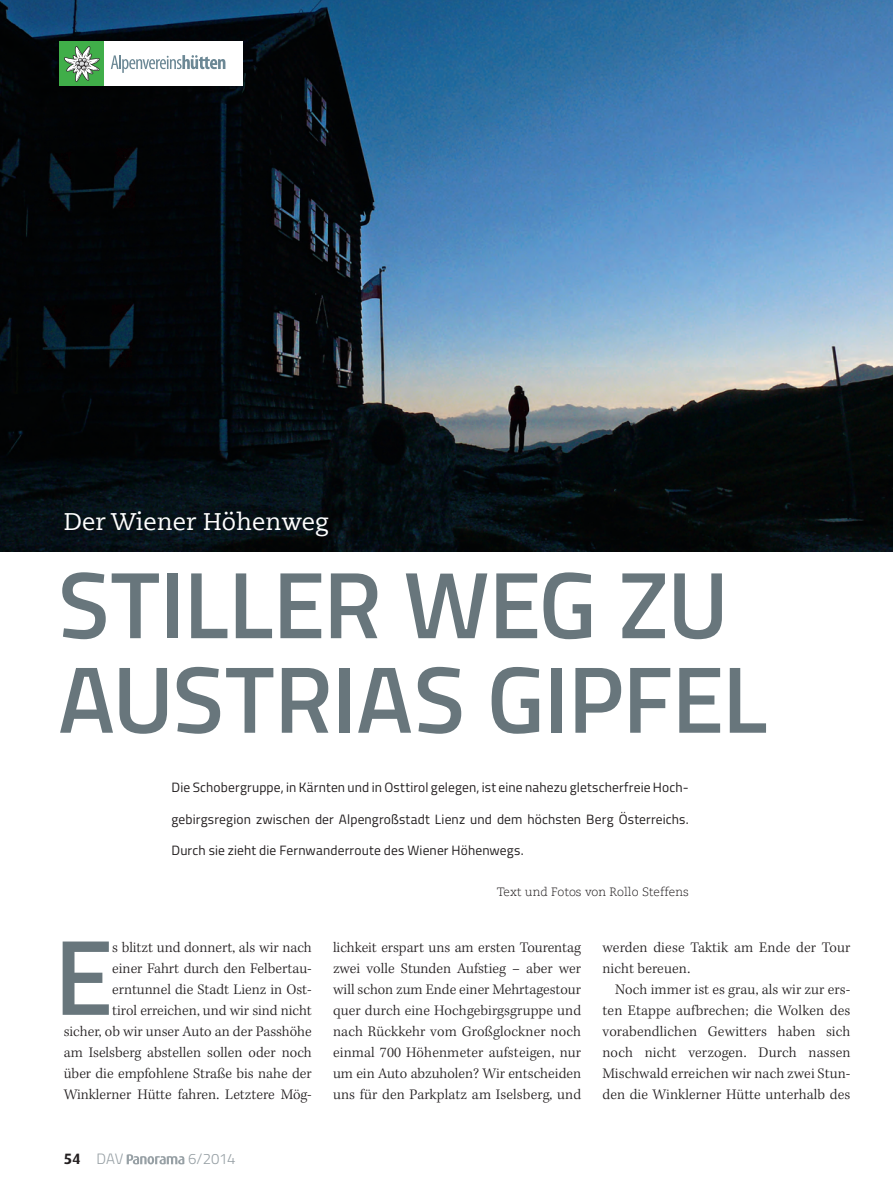
<style>
.page{position:relative;width:893px;height:1191px;background:#fff}
.page>*{position:absolute;margin:0;border:0;box-sizing:border-box;transform-origin:0 0}
.t1{font:600 106.95px "Titillium";color:#68767c}
.t2{font:600 94.5px/94.5px "Titillium";letter-spacing:-.01em;color:#68767c}
.t3{font:24px "Caecilia LT Std";color:#fff}
.t4{font:300 15px/21px "Kepler Std";color:#231f20;text-align:justify}
.t5{font:300 15px "Titillium";letter-spacing:-.02em;color:#97a0a5}
.t6{font:13.5px "Titillium";letter-spacing:.01em;color:#231f20}
.t7{font:300 12px "Caecilia LT Std";color:#231f20}
.s1{font-family:"Dax";font-weight:700;color:#231f20}
</style>
<div class="page">
<img style="left:0;top:0;width:893px;height:552px">
<div style="left:60px;top:42px;width:182px;height:44px;background:#fff"></div>
<div style="left:60px;top:42px;width:44px;height:44px;background:#40ae49"></div>
<svg style="left:64px;top:46px;width:36px;height:36px"></svg>
<svg style="left:111px;top:55px;width:114px;height:18px"></svg>
<svg style="left:127px;top:1154px;width:57px;height:10px"></svg>
<h3 class="t3" style="left:64px;top:508px;width:266px">Der Wiener Höhenweg</h3>
<h2 class="t2" style="left:58px;top:553px;width:710px">STILLER WEG ZU<br>AUSTRIAS GIPFEL</h2>
<p class="t6" style="left:171px;top:778px;width:519px">Die Schobergruppe, in Kärnten und in Osttirol gelegen, ist eine nahezu gletscherfreie Hoch-</p>
<p class="t6" style="left:171px;top:809px;width:519px">gebirgsregion zwischen der Alpengroßstadt Lienz und dem höchsten Berg Österreichs.</p>
<p class="t6" style="left:171px;top:841px;width:354px">Durch sie zieht die Fernwanderroute des Wiener Höhenwegs.</p>
<p class="t7" style="left:497px;top:884px;width:194px">Text und Fotos von Rollo Steffens</p>
<h1 class="t1" style="left:54px;top:897px;width:61px">E</h1>
<p class="t4" style="left:64px;top:937px;width:250px;text-align:right">s blitzt und donnert, als wir nach<br>einer Fahrt durch den Felbertau&shy;erntunnel die Stadt Lienz in Ost-<br>tirol erreichen, und wir sind nicht<br>sicher, ob wir unser Auto an der Passhöhe am Iselsberg abstellen sollen oder noch über die empfohlene Straße bis nahe der Winklerner Hütte fahren. Letztere Mög-</p>
<p class="t4" style="left:333px;top:937px;width:250px">lichkeit erspart uns am ersten Tourentag zwei volle Stunden Aufstieg – aber wer will schon zum Ende einer Mehrtagestour quer durch eine Hochgebirgsgruppe und nach Rückkehr vom Großglockner noch einmal 700 Höhenmeter aufsteigen, nur um ein Auto abzuholen? Wir entscheiden uns für den Parkplatz am Iselsberg, und</p>
<p class="t4" style="left:602px;top:937px;width:250px">werden diese Taktik am Ende der Tour nicht bereuen.</p>
<p class="t4" style="left:602px;top:979px;width:250px;text-indent:13px">Noch immer ist es grau, als wir zur ers&shy;ten Etappe aufbrechen; die Wolken des vorabendlichen Gewitters haben sich noch nicht verzogen. Durch nassen Mischwald erreichen wir nach zwei Stun&shy;den die Winklerner Hütte unterhalb des</p>
<p class="t5" style="left:64px;top:1148px;width:61px"><span class="s1">54</span> DAV</p>
<p class="t5" style="left:188px;top:1148px;width:49px">6/2014</p>
</div>
